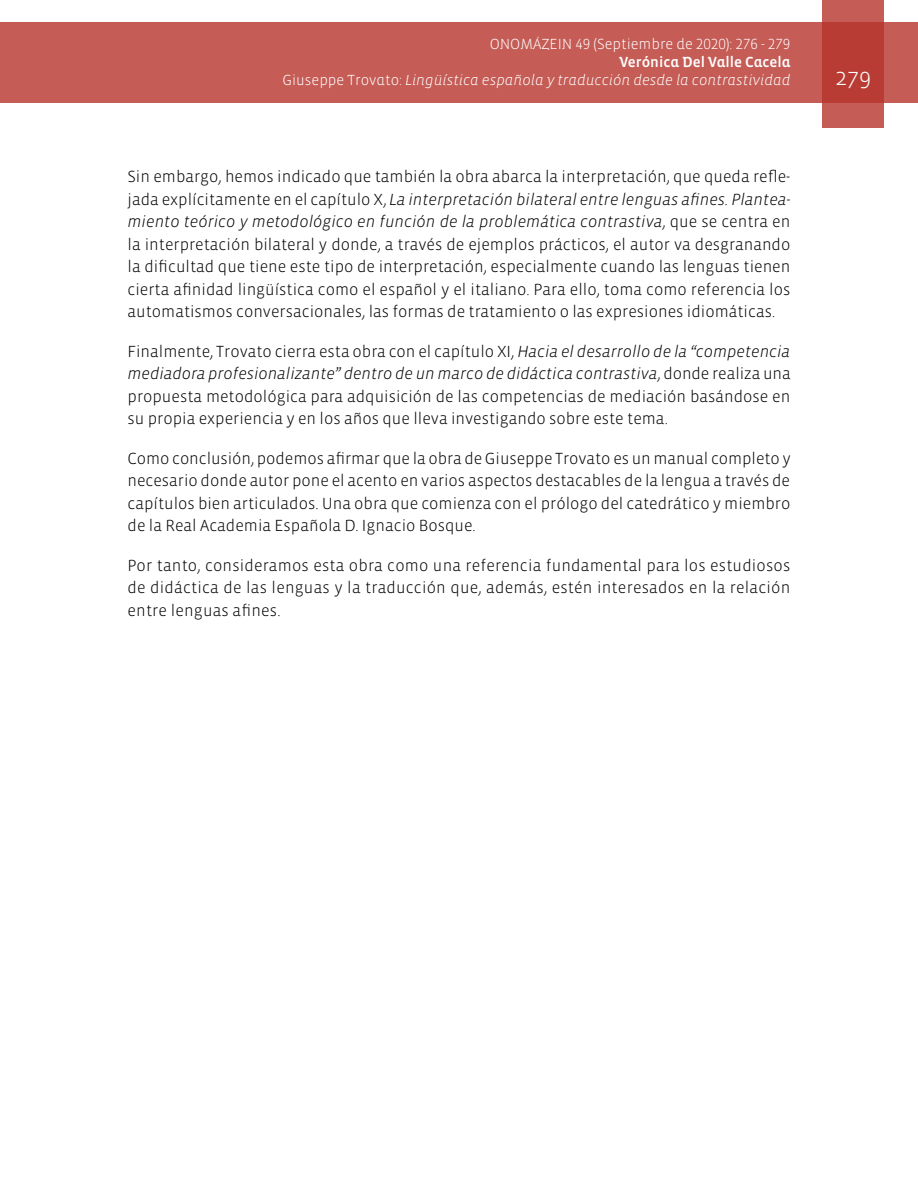
<style>
.page{position:relative;width:918px;height:1188px;background:#fff}
.page>*{position:absolute;margin:0;border:0;box-sizing:border-box;transform-origin:0 0}
.t1{font:300 24px "Vista Sans";color:#fff}
.t2{font:300 16.5px/22.5px "Vista Sans";color:#000;text-align:justify}
.t3{font:15px "Vista Sans Alt Light Ita";color:#fff}
.t4{font:300 15px "Vista Sans Alt";color:#fff}
.t5{font:15px "Vista Sans Alt Med";color:#fff}
.s1{font-family:"Vista Sans Alt";font-weight:300}
.s2{font-style:italic}
</style>
<div class="page">
<div style="left:0;top:23px;width:918px;height:80px;background:#c55c56"></div>
<svg style="left:822px;top:0;width:62px;height:128px;background:#bd4740"></svg>
<p class="t4" style="left:490px;top:37px;width:302px">ONOMÁZEIN 49 (Septiembre de 2020): 276 - 279</p>
<p class="t5" style="left:619px;top:55px;width:173px">Verónica Del Valle Cacela</p>
<p class="t3" style="left:282px;top:73px;width:509px"><span class="s1">Giuseppe Trovato:</span> Lingüística española y traducción desde la contrastividad</p>
<h1 class="t1" style="left:835px;top:65px;width:37px">279</h1>
<p class="t2" style="left:128px;top:166px;width:665px">Sin embargo, hemos indicado que también la obra abarca la interpretación, que queda refle&shy;jada explícitamente en el capítulo X, <span class="s2">La interpretación bilateral entre lenguas afines. Plantea&shy;miento teórico y metodológico en función de la problemática contrastiva</span>, que se centra en la interpretación bilateral y donde, a través de ejemplos prácticos, el autor va desgranando la dificultad que tiene este tipo de interpretación, especialmente cuando las lenguas tienen cierta afinidad lingüística como el español y el italiano. Para ello, toma como referencia los automatismos conversacionales, las formas de tratamiento o las expresiones idiomáticas.</p>
<p class="t2" style="left:128px;top:340px;width:665px">Finalmente, Trovato cierra esta obra con el capítulo XI, <span class="s2">Hacia el desarrollo de la “competencia mediadora profesionalizante” dentro de un marco de didáctica contrastiva</span>, donde realiza una propuesta metodológica para adquisición de las competencias de mediación basándose en su propia experiencia y en los años que lleva investigando sobre este tema.</p>
<p class="t2" style="left:128px;top:447px;width:665px">Como conclusión, podemos afirmar que la obra de Giuseppe Trovato es un manual completo y necesario donde autor pone el acento en varios aspectos destacables de la lengua a través de capítulos bien articulados. Una obra que comienza con el prólogo del catedrático y miembro de la Real Academia Española D. Ignacio Bosque.</p>
<p class="t2" style="left:128px;top:554px;width:664px">Por tanto, consideramos esta obra como una referencia fundamental para los estudiosos de didáctica de las lenguas y la traducción que, además, estén interesados en la relación entre lenguas afines.</p>
</div>
